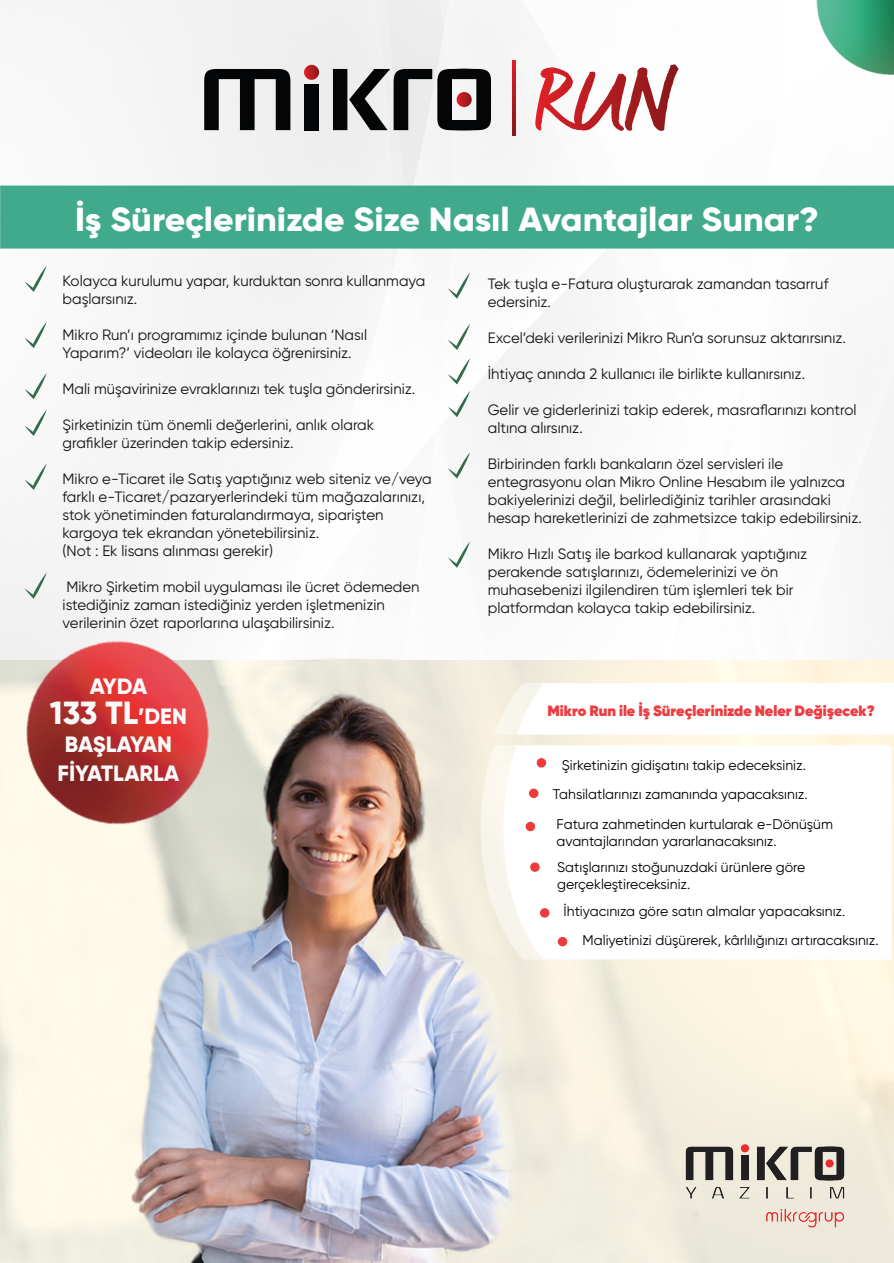
<style>
.page{position:relative;width:894px;height:1263px;background:#fff}
.page>*{position:absolute;margin:0;border:0;box-sizing:border-box;transform-origin:0 0}
.t1{font:800 33.45px "Gilroy";color:#fff;scale:1.06 1}
.t2{font:800 31.95px "Gilroy";color:#fbfafa}
.t3{font:800 22.2px/28.5px "Gilroy";color:#fbfafa;text-align:center}
.t4{font:15px/18px "Gilroy";color:#101315}
.t5{font:800 15px "Gilroy";color:#ed3d41}
.t6{font:14.1px/16.8px "Gilroy";color:#000001}
.s1{font-size:22.2px}
</style>
<div class="page">
<img style="left:0;top:0;width:893px;height:478px">
<img style="left:0;top:478px;width:893px;height:785px">
<div style="left:0;top:186px;width:893px;height:63px;background:#41aa8d"></div>
<svg style="left:448px;top:272px;width:22px;height:27px"></svg>
<svg style="left:448px;top:324px;width:22px;height:26px"></svg>
<svg style="left:448px;top:358px;width:22px;height:26px"></svg>
<svg style="left:448px;top:391px;width:22px;height:26px"></svg>
<svg style="left:448px;top:452px;width:22px;height:27px"></svg>
<svg style="left:448px;top:541px;width:22px;height:27px"></svg>
<svg style="left:494px;top:683px;width:399px;height:52px"></svg>
<svg style="left:480px;top:745px;width:411px;height:214px"></svg>
<svg style="left:539px;top:908px;width:10px;height:10px"></svg>
<div style="left:530px;top:862px;width:9px;height:10px;background:#eb3b3c;border-radius:50%"></div>
<div style="left:525px;top:822px;width:10px;height:9px;background:#eb3b3c;border-radius:50%"></div>
<div style="left:528px;top:789px;width:10px;height:9px;background:#eb3b3c;border-radius:50%"></div>
<div style="left:536px;top:758px;width:10px;height:10px;background:#eb3b3c;border-radius:50%"></div>
<div style="left:557px;top:937px;width:10px;height:9px;background:#eb3b3c;border-radius:50%"></div>
<svg style="left:535px;top:64px;width:143px;height:67px"></svg>
<svg style="left:204px;top:69px;width:86px;height:61px"></svg>
<svg style="left:333px;top:69px;width:158px;height:61px"></svg>
<div style="left:304px;top:84px;width:15px;height:46px;background:#040506"></div>
<svg style="left:304px;top:65px;width:15px;height:15px"></svg>
<svg style="left:456px;top:92px;width:15px;height:15px"></svg>
<svg style="left:512px;top:60px;width:3px;height:75px"></svg>
<img style="left:657px;top:1119px;width:207px;height:119px">
<img style="left:754px;top:0;width:139px;height:137px">
<img style="left:0;top:553px;width:297px;height:359px">
<svg style="left:25px;top:266px;width:22px;height:26px"></svg>
<svg style="left:25px;top:322px;width:22px;height:26px"></svg>
<svg style="left:25px;top:373px;width:22px;height:26px"></svg>
<svg style="left:25px;top:410px;width:22px;height:26px"></svg>
<svg style="left:25px;top:463px;width:22px;height:27px"></svg>
<svg style="left:25px;top:572px;width:22px;height:27px"></svg>
<h1 class="t1" style="left:75px;top:198px;width:703px">İş Süreçlerinizde Size Nasıl Avantajlar Sunar?</h1>
<p class="t4" style="left:487px;top:275px;width:342px">Tek tuşla e-Fatura oluşturarak zamandan tasarruf edersiniz.</p>
<p class="t4" style="left:487px;top:329px;width:359px">Excel’deki verilerinizi Mikro Run’a sorunsuz aktarırsınız.</p>
<p class="t4" style="left:487px;top:365px;width:319px">İhtiyaç anında 2 kullanıcı ile birlikte kullanırsınız.</p>
<p class="t4" style="left:487px;top:401px;width:370px">Gelir ve giderlerinizi takip ederek, masraflarınızı kontrol altına alırsınız.</p>
<p class="t4" style="left:487px;top:455px;width:375px">Birbirinden farklı bankaların özel servisleri ile entegrasyonu olan Mikro Online Hesabım ile yalnızca bakiyelerinizi değil, belirlediğiniz tarihler arasındaki hesap hareketlerinizi de zahmetsizce takip edebilirsiniz.</p>
<p class="t4" style="left:487px;top:545px;width:321px">Mikro Hızlı Satış ile barkod kullanarak yaptığınız perakende satışlarınızı, ödemelerinizi ve ön muhasebenizi ilgilendiren tüm işlemleri tek bir platformdan kolayca takip edebilirsiniz.</p>
<p class="t4" style="left:63px;top:272px;width:364px">Kolayca kurulumu yapar, kurduktan sonra kullanmaya başlarsınız.</p>
<p class="t4" style="left:63px;top:326px;width:306px">Mikro Run’ı programımız içinde bulunan ‘Nasıl<br>Yaparım?’ videoları ile kolayca öğrenirsiniz.</p>
<p class="t4" style="left:63px;top:380px;width:354px">Mali müşavirinize evraklarınızı tek tuşla gönderirsiniz.</p>
<p class="t4" style="left:63px;top:416px;width:313px">Şirketinizin tüm önemli değerlerini, anlık olarak grafikler üzerinden takip edersiniz.</p>
<p class="t4" style="left:63px;top:470px;width:370px">Mikro e-Ticaret ile Satış yaptığınız web siteniz ve/veya farklı e-Ticaret/pazaryerlerindeki tüm mağazalarınızı, stok yönetiminden faturalandırmaya, siparişten kargoya tek ekrandan yönetebilirsiniz.<br>(Not : Ek lisans alınması gerekir)</p>
<p class="t4" style="left:63px;top:578px;width:358px">Mikro Şirketim mobil uygulaması ile ücret ödemeden istediğiniz zaman istediğiniz yerden işletmenizin verilerinin özet raporlarına ulaşabilirsiniz.</p>
<h3 class="t3" style="left:90px;top:672px;width:59px">AYDA</h3>
<h2 class="t2" style="left:50px;top:692px;width:138px">133 TL<span class="s1">’DEN</span></h2>
<h3 class="t3" style="left:57px;top:730px;width:123px">BAŞLAYAN<br>FİYATLARLA</h3>
<p class="t5" style="left:547px;top:701px;width:329px">Mikro Run ile İş Süreçlerinizde Neler Değişecek?</p>
<p class="t6" style="left:552px;top:750px;width:256px;line-height:28.8px;text-align:center">Şirketinizin gidişatını takip edeceksiniz.<br>Tahsilatlarınızı zamanında yapacaksınız.</p>
<p class="t6" style="left:556px;top:816px;width:278px">Fatura zahmetinden kurtularak e-Dönüşüm avantajlarından yararlanacaksınız.</p>
<p class="t6" style="left:557px;top:859px;width:250px">Satışlarınızı stoğunuzdaki ürünlere göre gerçekleştireceksiniz.</p>
<p class="t6" style="left:582px;top:897px;width:297px;line-height:28.3px;text-indent:-19px">İhtiyacınıza göre satın almalar yapacaksınız.<br>Maliyetinizi düşürerek, kârlılığınızı artıracaksınız.</p>
</div>
